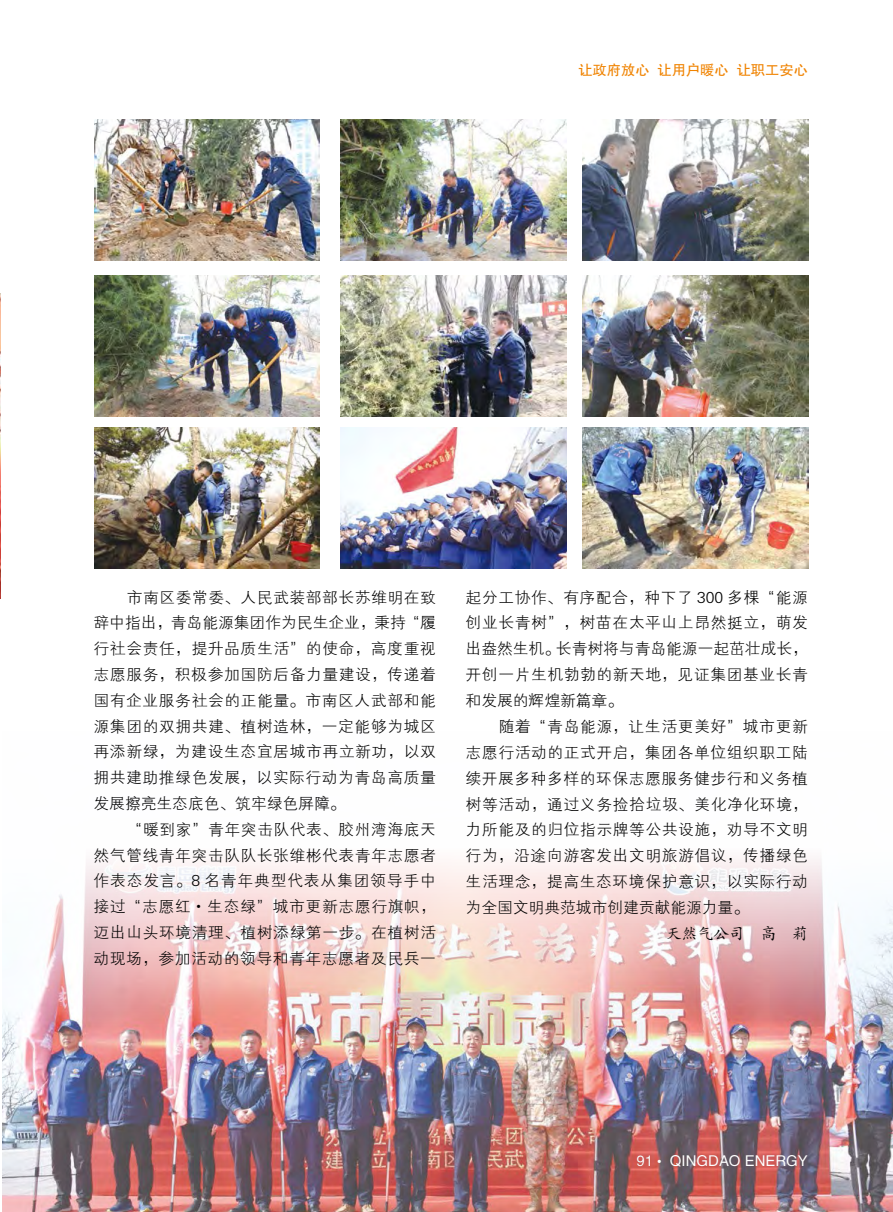
<style>
.page{position:relative;width:893px;height:1212px;background:#fff}
.page>*{position:absolute;margin:0;border:0;box-sizing:border-box;transform-origin:0 0}
.t1{font:15.75px/25.8px "FZXH1 JW GB1 0";letter-spacing:.04em;color:#000;text-align:justify}
.t2{font:15.75px "FZKTJW GB1 0";color:#000}
.t3{font:15px "FZHTJW GB1 0";color:#fff}
.t4{font:14.25px "FZHTJW GB1 0";color:#f08300}
</style>
<div class="page">
<img style="left:0;top:294px;width:1px;height:304px">
<img style="left:2px;top:859px;width:891px;height:353px">
<img style="left:94px;top:119px;width:226px;height:141px">
<img style="left:94px;top:275px;width:226px;height:141px">
<img style="left:94px;top:428px;width:226px;height:141px">
<img style="left:341px;top:119px;width:225px;height:141px">
<img style="left:583px;top:119px;width:226px;height:141px">
<img style="left:341px;top:275px;width:225px;height:141px">
<img style="left:583px;top:275px;width:226px;height:141px">
<img style="left:340px;top:428px;width:227px;height:141px">
<img style="left:583px;top:428px;width:226px;height:141px">
<p class="t4" style="left:578px;top:62px;width:231px">让政府放心 让用户暖心 让职工安心</p>
<p class="t1" style="left:94px;top:585px;width:344px;text-indent:33px">市南区委常委、人民武装部部长苏维明在致辞中指出，青岛能源集团作为民生企业，秉持“履行社会责任，提升品质生活”的使命，高度重视志愿服务，积极参加国防后备力量建设，传递着国有企业服务社会的正能量。市南区人武部和能源集团的双拥共建、植树造林，一定能够为城区再添新绿，为建设生态宜居城市再立新功，以双拥共建助推绿色发展，以实际行动为青岛高质量发展擦亮生态底色、筑牢绿色屏障。</p>
<p class="t1" style="left:94px;top:817px;width:344px;text-indent:33px">“暖到家”青年突击队代表、胶州湾海底天然气管线青年突击队队长张维彬代表青年志愿者作表态发言。8 名青年典型代表从集团领导手中接过“志愿红·生态绿”城市更新志愿行旗帜，迈出山头环境清理、植树添绿第一步。在植树活动现场，参加活动的领导和青年志愿者及民兵一</p>
<p class="t1" style="left:466px;top:585px;width:344px">起分工协作、有序配合，种下了 300 多棵“能源创业长青树”，树苗在太平山上昂然挺立，萌发出盎然生机。长青树将与青岛能源一起茁壮成长，开创一片生机勃勃的新天地，见证集团基业长青和发展的辉煌新篇章。</p>
<p class="t1" style="left:466px;top:714px;width:344px;text-indent:33px">随着“青岛能源，让生活更美好”城市更新志愿行活动的正式开启，集团各单位组织职工陆续开展多种多样的环保志愿服务健步行和义务植树等活动，通过义务捡拾垃圾、美化净化环境，力所能及的归位指示牌等公共设施，劝导不文明行为，沿途向游客发出文明旅游倡议，传播绿色生活理念，提高生态环境保护意识，以实际行动为全国文明典范城市创建贡献能源力量。</p>
<p class="t2" style="left:666px;top:926px;width:143px">天然气公司　高　莉</p>
<p class="t3" style="left:636px;top:1153px;width:173px">91 <sup>●</sup> QINGDAO ENERGY</p>
</div>
